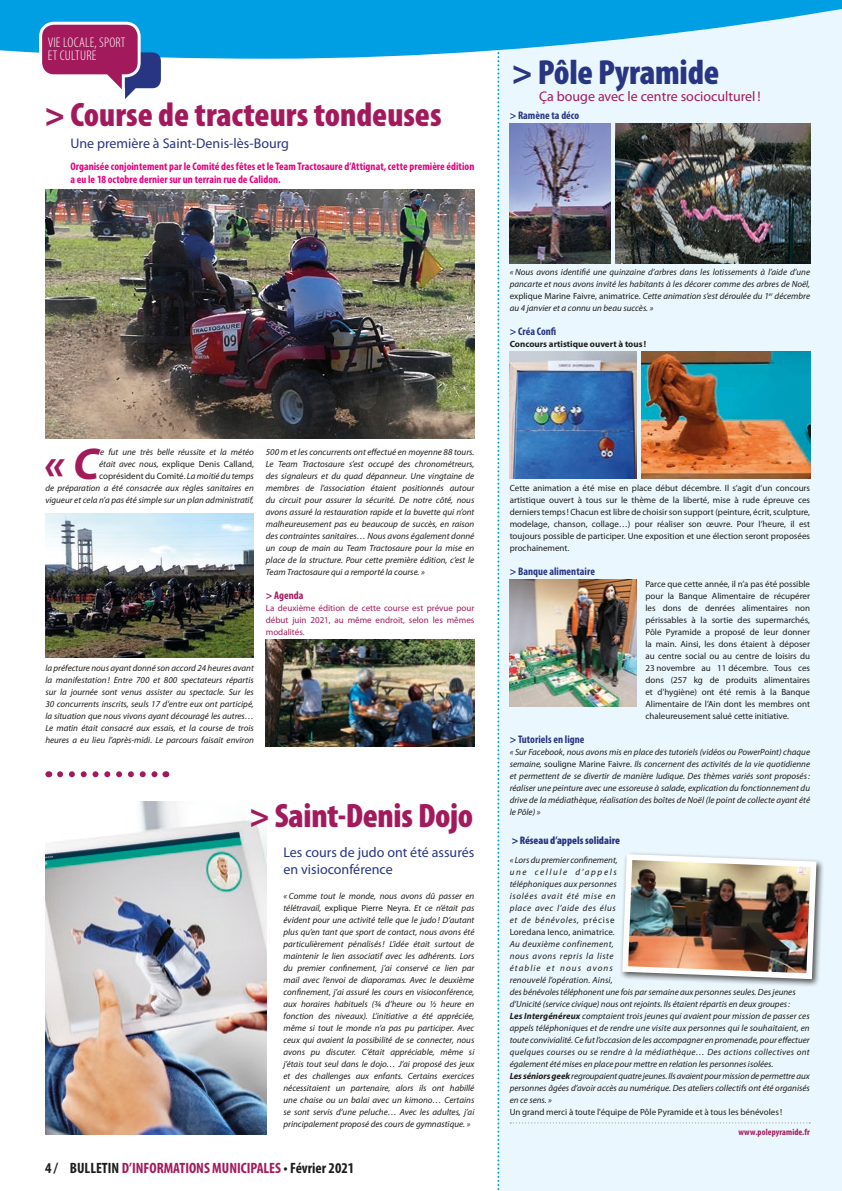
<style>
.page{position:relative;width:842px;height:1191px;background:#fff}
.page>*{position:absolute;margin:0;border:0;box-sizing:border-box;transform-origin:0 0}
.t1{font:italic 700 44.6px "Myriad Pro";color:#a31a5c}
.t2{font:900 condensed 35px "Myriad Pro";letter-spacing:-.01em;color:#283583}
.t3{font:900 condensed 34px "Myriad Pro";letter-spacing:-.005em;color:#a31a5c}
.t4{font:700 condensed 15px "Myriad Pro";color:#a31a5c}
.t5{font:14px/16.8px "Myriad Pro";color:#283583}
.t6{font:14px "Myriad Pro";color:#a31a5c}
.t7{font:300 condensed 14px/13px "Myriad Pro";letter-spacing:.01em;color:#fff}
.t8{font:700 condensed 11px/13.2px "Myriad Pro";letter-spacing:.005em;color:#e6007e}
.t9{font:700 condensed 11px "Myriad Pro";letter-spacing:.005em;color:#283583}
.t10{font:900 condensed 11px "Myriad Pro";color:#283583}
.t11{font:700 condensed 11px "Myriad Pro";letter-spacing:.005em;color:#a31a5c}
.t12{font:italic 9px/12px "Myriad Pro";color:#1d1d1b;text-align:justify}
.t13{font:9px/12px "Myriad Pro";color:#1d1d1b;text-align:justify}
.t14{font:italic 9px/12px "Myriad Pro";letter-spacing:.065em;color:#1d1d1b}
.t15{font:9px/12px "Myriad Pro";color:#a31a5c;text-align:justify}
.t16{font:700 9px "Myriad Pro";color:#1d1d1b}
.t17{font:700 condensed 9px "Myriad Pro";letter-spacing:.01em;color:#a31a5c}
.s1{font-style:normal}
.s2{color:#1d1d1b}
.s3{font-weight:700}
</style>
<div class="page">
<div style="left:498px;top:0;width:344px;height:1191px;background:#ebf7fe"></div>
<svg style="left:497px;top:68px;width:2px;height:1123px"></svg>
<img style="left:45px;top:189px;width:429px;height:249px">
<svg style="left:0;top:0;width:842px;height:67px;fill:#009fe3"></svg>
<img style="left:45px;top:801px;width:221px;height:333px">
<svg style="left:510px;top:1122px;width:300px;height:1px"></svg>
<svg style="left:38px;top:20px;width:123px;height:79px"></svg>
<div style="left:618px;top:850px;width:206px;height:137px;background:#1d1d1b;opacity:.75"></div>
<img style="left:619px;top:851px;width:200px;height:131px">
<img style="left:642px;top:351px;width:168px;height:128px">
<img style="left:510px;top:351px;width:127px;height:128px">
<img style="left:510px;top:579px;width:127px;height:127px">
<img style="left:510px;top:123px;width:100px;height:140px">
<img style="left:45px;top:513px;width:209px;height:144px">
<img style="left:266px;top:639px;width:208px;height:107px">
<img style="left:615px;top:123px;width:195px;height:140px">
<svg style="left:60px;top:771px;width:106px;height:6px"></svg>
<h3 class="t7" style="left:48px;top:36px;width:79px">VIE LOCALE, SPORT<br>ET CULTURE</h3>
<h3 class="t3" style="left:45px;top:95px;width:398px">&gt; Course de tracteurs tondeuses</h3>
<h3 class="t5" style="left:70px;top:135px;width:220px">Une première à Saint-Denis-lès-Bourg</h3>
<p class="t8" style="left:70px;top:159px;width:405px">Organisée conjointement par le Comité des fêtes et le Team Tractosaure d’Attignat, cette première édition a eu le 18 octobre dernier sur un terrain rue de Calidon.</p>
<h2 class="t2" style="left:512px;top:53px;width:209px">&gt; Pôle Pyramide</h2>
<h3 class="t6" style="left:539px;top:88px;width:223px">Ça bouge avec le centre socioculturel !</h3>
<p class="t9" style="left:510px;top:108px;width:71px">&gt; Ramène ta déco</p>
<p class="t12" style="left:510px;top:266px;width:302px">« Nous avons identifié une quinzaine d’arbres dans les lotissements à l’aide d’une pancarte et nous avons invité les habitants à les décorer comme des arbres de Noël, <span class="s1">explique Marine Faivre, animatrice.</span> Cette animation s’est déroulée du 1<sup>er</sup> décembre au 4 janvier et a connu un beau succès. »</p>
<p class="t9" style="left:510px;top:324px;width:48px">&gt; Créa Confi</p>
<p class="t16" style="left:510px;top:338px;width:138px">Concours artistique ouvert à tous !</p>
<h1 class="t1" style="left:44px;top:435px;width:56px">«C</h1>
<p class="t12" style="left:45px;top:446px;width:210px;text-align:right">e fut une très belle réussite et la météo<br>était avec nous, <span class="s1">explique Denis Calland,<br>coprésident du Comité.</span> La moitié du temps<br>de préparation a été consacrée aux règles sanitaires en vigueur et cela n’a pas été simple sur un plan administratif,</p>
<p class="t12" style="left:266px;top:446px;width:210px">500 m et les concurrents ont effectué en moyenne 88 tours.<br>Le Team Tractosaure s’est occupé des chronométreurs, des signaleurs et du quad dépanneur. Une vingtaine de membres de l’association étaient positionnés autour du circuit pour assurer la sécurité. De notre côté, nous avons assuré la restauration rapide et la buvette qui n’ont malheureusement pas eu beaucoup de succès, en raison des contraintes sanitaires… Nous avons également donné un coup de main au Team Tractosaure pour la mise en place de la structure. Pour cette première édition, c’est le Team Tractosaure qui a remporté la course. »</p>
<p class="t11" style="left:266px;top:588px;width:39px">&gt; Agenda</p>
<p class="t15" style="left:266px;top:602px;width:210px">La deuxième édition de cette course est prévue pour début juin 2021, au même endroit, selon les mêmes modalités.</p>
<p class="t12" style="left:45px;top:662px;width:210px">la préfecture nous ayant donné son accord 24 heures avant la manifestation! Entre 700 et 800 spectateurs répartis sur la journée sont venus assister au spectacle. Sur les 30 concurrents inscrits, seuls 17 d'entre eux ont participé, la situation que nous vivons ayant découragé les autres… Le matin était consacré aux essais, et la course de trois heures a eu lieu l’après-midi. Le parcours faisait environ</p>
<h3 class="t3" style="left:250px;top:796px;width:225px">&gt; Saint-Denis Dojo</h3>
<h3 class="t5" style="left:283px;top:843px;width:192px">Les cours de judo ont été assurés en visioconférence</h3>
<p class="t12" style="left:283px;top:890px;width:192px">« Comme tout le monde, nous avons dû passer en télétravail, <span class="s1">explique Pierre Neyra.</span> Et ce n’était pas évident pour une activité telle que le judo! D’autant plus qu’en tant que sport de contact, nous avons été particulièrement pénalisés! L’idée était surtout de maintenir le lien associatif avec les adhérents. Lors du premier confinement, j’ai conservé ce lien par mail avec l’envoi de diaporamas. Avec le deuxième confinement, j’ai assuré les cours en visioconférence, aux horaires habituels (¾ d’heure ou ½ heure en fonction des niveaux). L’initiative a été appréciée, même si tout le monde n’a pas pu participer. Avec ceux qui avaient la possibilité de se connecter, nous avons pu discuter. C’était appréciable, même si j’étais tout seul dans le dojo… J’ai proposé des jeux et des challenges aux enfants. Certains exercices nécessitaient un partenaire, alors ils ont habillé une chaise ou un balai avec un kimono… Certains se sont servis d’une peluche… Avec les adultes, j’ai principalement proposé des cours de gymnastique. »</p>
<h3 class="t4" style="left:45px;top:1158px;width:311px"><span class="s2">4 / BULLETIN</span> D’INFORMATIONS MUNICIPALES <span class="s2">• Février 2021</span></h3>
<p class="t13" style="left:510px;top:482px;width:302px">Cette animation a été mise en place début décembre. Il s’agit d’un concours artistique ouvert à tous sur le thème de la liberté, mise à rude épreuve ces derniers temps! Chacun est libre de choisir son support (peinture, écrit, sculpture, modelage, chanson, collage…) pour réaliser son œuvre. Pour l’heure, il est toujours possible de participer. Une exposition et une élection seront proposées prochainement.</p>
<p class="t9" style="left:510px;top:564px;width:87px">&gt; Banque alimentaire</p>
<p class="t13" style="left:645px;top:578px;width:166px">Parce que cette année, il n’a pas été possible pour la Banque Alimentaire de récupérer les dons de denrées alimentaires non périssables à la sortie des supermarchés, Pôle Pyramide a proposé de leur donner la main. Ainsi, les dons étaient à déposer au centre social ou au centre de loisirs du 23 novembre au 11 décembre. Tous ces dons (257 kg de produits alimentaires et d'hygiène) ont été remis à la Banque Alimentaire de l’Ain dont les membres ont chaleureusement salué cette initiative.</p>
<p class="t9" style="left:510px;top:732px;width:76px">&gt; Tutoriels en ligne</p>
<p class="t12" style="left:510px;top:746px;width:302px">« Sur Facebook, nous avons mis en place des tutoriels (vidéos ou PowerPoint) chaque semaine, <span class="s1">souligne Marine Faivre.</span> Ils concernent des activités de la vie quotidienne et permettent de se divertir de manière ludique. Des thèmes variés sont proposés: réaliser une peinture avec une essoreuse à salade, explication du fonctionnement du drive de la médiathèque, réalisation des boîtes de Noël (le point de collecte ayant été le Pôle) »</p>
<p class="t10" style="left:512px;top:834px;width:110px">&gt; Réseau d’appels solidaire</p>
<p class="t14" style="left:510px;top:854px;width:110px">« Lors du premier confinement, une cellule d’appels téléphoniques aux personnes isolées avait été mise en place avec l’aide des élus et de bénévoles, <span class="s1">précise<br>Loredana Ienco, animatrice.</span></p>
<p class="t12" style="left:510px;top:938px;width:302px;text-align:left">Au deuxième confinement,<br>nous avons repris la liste<br>établie et nous avons<br>renouvelé l’opération. Ainsi,<br>des bénévoles téléphonent une fois par semaine aux personnes seules. Des jeunes d’Unicité (service civique) nous ont rejoints. Ils étaient répartis en deux groupes:<br><span class="s3">Les Intergénéreux</span> comptaient trois jeunes qui avaient pour mission de passer ces appels téléphoniques et de rendre une visite aux personnes qui le souhaitaient, en toute convivialité. Ce fut l’occasion de les accompagner en promenade, pour effectuer quelques courses ou se rendre à la médiathèque… Des actions collectives ont également été mises en place pour mettre en relation les personnes isolées.<br><span class="s3">Les séniors geek</span> regroupaient quatre jeunes. Ils avaient pour mission de permettre aux personnes âgées d’avoir accès au numérique. Des ateliers collectifs ont été organisés en ce sens. »</p>
<p class="t13" style="left:510px;top:1106px;width:274px">Un grand merci à toute l'équipe de Pôle Pyramide et à tous les bénévoles!</p>
<p class="t17" style="left:738px;top:1126px;width:73px">www.polepyramide.fr</p>
</div>
